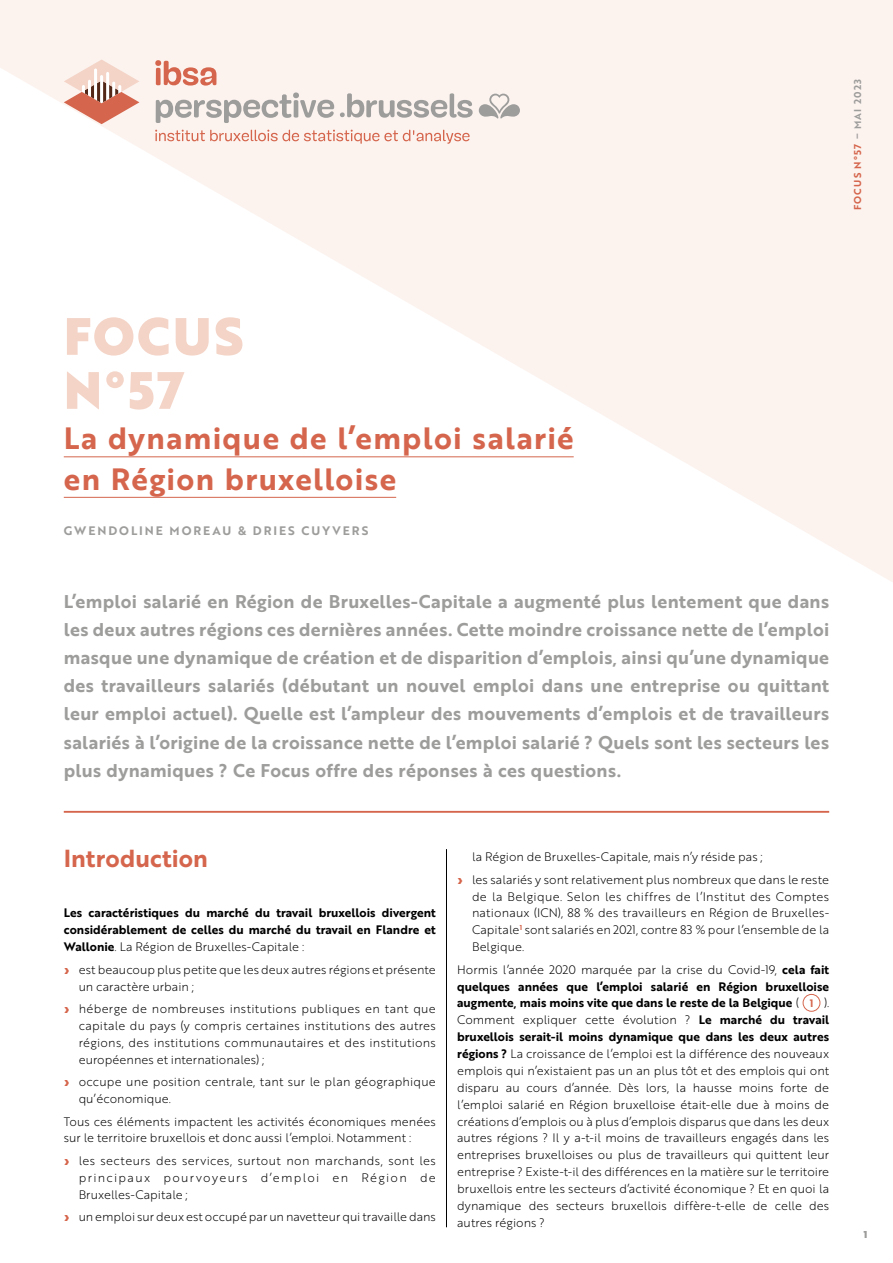
<style>
.page{position:relative;width:893px;height:1263px;background:#fff}
.page>*{position:absolute;margin:0;border:0;box-sizing:border-box;transform-origin:0 0}
.t1{font:51px/54px "Brother 1816 Black";letter-spacing:.045em;color:#f4d4c7}
.t2{font:30px/40.5px "Brother 1816 Bold";letter-spacing:.045em;color:#d5664d}
.t3{font:24px "Brother 1816 Bold";letter-spacing:.005em;color:#d5664d}
.t4{font:18px/28.2px "Brother 1816 Bold";letter-spacing:.02em;color:#9d9d9c;text-align:justify}
.t5{font:12px/16.8px "Brother 1816 Light";letter-spacing:.005em;color:#000}
.t6{font:12px/16.8px "Brother 1816 Bold";letter-spacing:.005em;color:#000}
.t7{font:12px/22.5px "Brother 1816 Light";letter-spacing:.025em;color:#000}
.t8{font:12px "Brother 1816 Bold";letter-spacing:.165em;color:#9d9d9c}
.t9{font:9.75px "Brother 1816 Bold";letter-spacing:.12em;color:#d5664d}
.t10{font:9.75px "Brother 1816 Black";color:#9d9d9c}
.s1{color:#9d9d9c}
.s2{font-family:"Brother 1816 Bold"}
.s3{font-family:"Brother 1816 Black";color:#d5654b}
.s4{font-family:"Brother 1816 Light"}
.s5{font-size:10.5px;color:#d5664d}
</style>
<div class="page">
<svg style="left:0;top:0;width:893px;height:582px;fill:#fcf3ef"></svg>
<hr style="left:446px;top:849px;width:1px;height:378px;background:#000">
<hr style="left:64px;top:811px;width:765px;height:2px;background:#d5664d">
<hr style="left:64px;top:456px;width:510px;height:1px;background:#d5664d">
<hr style="left:64px;top:497px;width:332px;height:1px;background:#d5664d">
<svg style="left:64px;top:60px;width:75px;height:64px"></svg>
<svg style="left:155px;top:130px;width:315px;height:14px"></svg>
<svg style="left:479px;top:94px;width:41px;height:25px"></svg>
<svg style="left:155px;top:60px;width:61px;height:26px"></svg>
<svg style="left:156px;top:92px;width:317px;height:31px"></svg>
<div style="left:803px;top:994px;width:17px;height:18px;border:1px solid #d5664d;border-radius:50%"></div>
<p class="t9" style="left:850px;top:210px;width:132px;rotate:-90deg">FOCUS N°57 <span class="s1">– MAI 2023</span></p>
<h1 class="t1" style="left:64px;top:308px;width:181px">FOCUS<br>N°57</h1>
<h2 class="t2" style="left:64px;top:417px;width:511px">La dynamique de l’emploi salarié en Région bruxelloise</h2>
<p class="t8" style="left:64px;top:521px;width:306px">GWENDOLINE MOREAU &amp; DRIES CUYVERS</p>
<p class="t4" style="left:64px;top:587px;width:767px">L’emploi salarié en Région de Bruxelles-Capitale a augmenté plus lentement que dans les deux autres régions ces dernières années. Cette moindre croissance nette de l’emploi masque une dynamique de création et de disparition d’emplois, ainsi qu’une dynamique des travailleurs salariés (débutant un nouvel emploi dans une entreprise ou quittant leur emploi actuel). Quelle est l’ampleur des mouvements d’emplois et de travailleurs salariés à l’origine de la croissance nette de l’emploi salarié ? Quels sont les secteurs les plus dynamiques ? Ce Focus offre des réponses à ces questions.</p>
<h3 class="t3" style="left:64px;top:840px;width:146px">Introduction</h3>
<p class="t6" style="left:64px;top:904px;width:374px">Les caractéristiques du marché du travail bruxellois divergent considérablement de celles du marché du travail en Flandre et</p>
<p class="t5" style="left:64px;top:935px;width:374px;line-height:22.5px"><span class="s2">Wallonie</span>. La Région de Bruxelles-Capitale :<br><span class="s3">›</span> est beaucoup plus petite que les deux autres régions et présente</p>
<p class="t7" style="left:64px;top:974px;width:374px;text-indent:15px">un caractère urbain ;<br><span class="s3">›</span> héberge de nombreuses institutions publiques en tant que</p>
<p class="t5" style="left:79px;top:1017px;width:359px;text-align:justify">capitale du pays (y compris certaines institutions des autres régions, des institutions communautaires et des institutions européennes et internationales) ;</p>
<p class="t5" style="left:79px;top:1073px;width:359px;text-indent:-15px"><span class="s3">›</span> occupe une position centrale, tant sur le plan géographique qu’économique.</p>
<p class="t5" style="left:64px;top:1112px;width:374px">Tous ces éléments impactent les activités économiques menées sur le territoire bruxellois et donc aussi l’emploi. Notamment :</p>
<p class="t5" style="left:79px;top:1152px;width:359px;text-align:justify;text-indent:-15px"><span class="s3">›</span> les secteurs des services, surtout non marchands, sont les principaux pourvoyeurs d’emploi en Région de Bruxelles-Capitale ;</p>
<p class="t5" style="left:64px;top:1208px;width:374px"><span class="s3">›</span> un emploi sur deux est occupé par un navetteur qui travaille dans</p>
<p class="t5" style="left:457px;top:845px;width:374px;line-height:22.5px;text-indent:15px">la Région de Bruxelles-Capitale, mais n’y réside pas ;<br><span class="s3">›</span> les salariés y sont relativement plus nombreux que dans le reste</p>
<p class="t5" style="left:472px;top:887px;width:359px;text-align:justify">de la Belgique. Selon les chiffres de l’Institut des Comptes nationaux (ICN), 88 % des travailleurs en Région de Bruxelles-Capitale<sup>1</sup> sont salariés en 2021, contre 83 % pour l’ensemble de la Belgique.</p>
<p class="t5" style="left:457px;top:960px;width:374px">Hormis l’année 2020 marquée par la crise du Covid-19, <span class="s2">cela fait</span></p>
<p class="t6" style="left:457px;top:977px;width:374px">quelques années que l’emploi salarié en Région bruxelloise augmente, mais moins vite que dans le reste de la Belgique <span class="s4">(</span> <span class="s5">1</span> <span class="s4">).</span></p>
<p class="t5" style="left:457px;top:1011px;width:374px">Comment expliquer cette évolution ? <span class="s2">Le marché du travail</span></p>
<p class="t6" style="left:457px;top:1028px;width:374px">bruxellois serait-il moins dynamique que dans les deux autres</p>
<p class="t5" style="left:457px;top:1045px;width:374px;text-align:justify"><span class="s2">régions ?</span> La croissance de l’emploi est la différence des nouveaux emplois qui n’existaient pas un an plus tôt et des emplois qui ont disparu au cours d’année. Dès lors, la hausse moins forte de l’emploi salarié en Région bruxelloise était-elle due à moins de créations d’emplois ou à plus d’emplois disparus que dans les deux autres régions ? Il y a-t-il moins de travailleurs engagés dans les entreprises bruxelloises ou plus de travailleurs qui quittent leur entreprise ? Existe-t-il des différences en la matière sur le territoire bruxellois entre les secteurs d’activité économique ? Et en quoi la dynamique des secteurs bruxellois diffère-t-elle de celle des autres régions ?</p>
<p class="t10" style="left:864px;top:1227px;width:5px">1</p>
</div>
